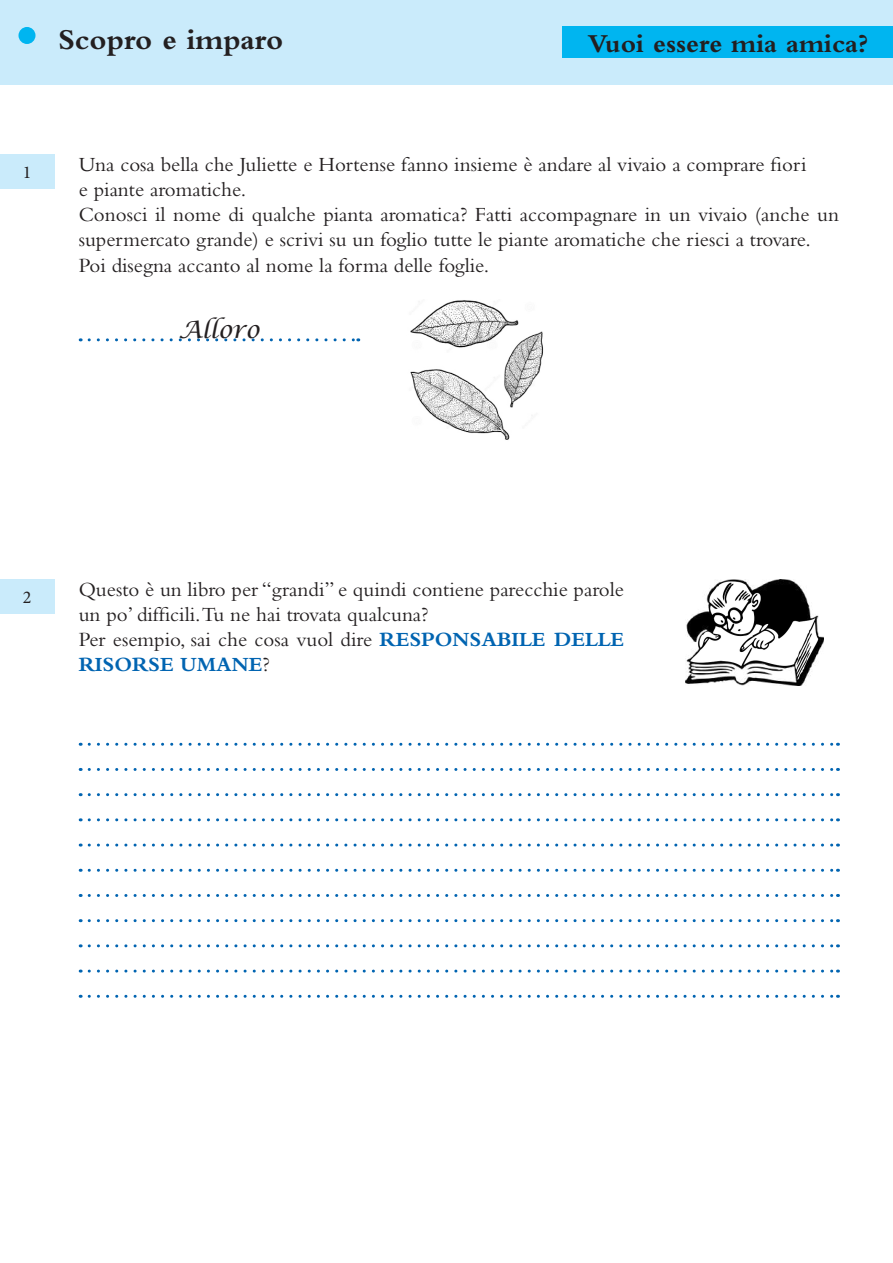
<style>
.page{position:relative;width:893px;height:1263px;background:#fff}
.page>*{position:absolute;margin:0;border:0;box-sizing:border-box;transform-origin:0 0}
.t1{font:700 30px "Bembo";color:#231f20}
.t2{font:700 27px "Bembo";color:#231f20}
.t3{font:italic 24px "Lucida Calligraphy";color:#231f20}
.t4{font:21px/25.2px "Bembo";color:#231f20}
.t5{font:18px "Minion Pro";color:#231f20}
.s1{font-weight:700;color:#0164b1}
</style>
<div class="page">
<div style="left:0;top:0;width:893px;height:84px;background:#caebfb"></div>
<div style="left:0;top:155px;width:54px;height:34px;background:#caebfb"></div>
<div style="left:0;top:580px;width:54px;height:34px;background:#caebfb"></div>
<img style="left:686px;top:580px;width:137px;height:106px">
<svg style="left:89px;top:338px;width:270px;height:3px"></svg>
<img style="left:410px;top:300px;width:134px;height:140px">
<div style="left:563px;top:26px;width:330px;height:32px;background:#00b5f0"></div>
<div style="left:18px;top:27px;width:18px;height:17px;background:#00b5f0;border-radius:50%"></div>
<svg style="left:89px;top:743px;width:749px;height:3px"></svg>
<svg style="left:89px;top:768px;width:749px;height:3px"></svg>
<svg style="left:89px;top:793px;width:749px;height:3px"></svg>
<svg style="left:89px;top:818px;width:749px;height:3px"></svg>
<svg style="left:89px;top:843px;width:749px;height:3px"></svg>
<svg style="left:89px;top:869px;width:749px;height:3px"></svg>
<svg style="left:89px;top:894px;width:749px;height:3px"></svg>
<svg style="left:89px;top:919px;width:749px;height:3px"></svg>
<svg style="left:89px;top:944px;width:749px;height:3px"></svg>
<svg style="left:89px;top:969px;width:749px;height:3px"></svg>
<svg style="left:89px;top:995px;width:749px;height:3px"></svg>
<h1 class="t1" style="left:58px;top:23px;width:227px">Scopro e imparo</h1>
<p class="t2" style="left:588px;top:29px;width:282px">Vuoi essere mia amica?</p>
<p class="t5" style="left:23px;top:160px;width:10px">1</p>
<p class="t4" style="left:79px;top:151px;width:762px">Una cosa bella che Juliette e Hortense fanno insieme è andare al vivaio a comprare fiori<br>e piante aromatiche.<br>Conosci il nome di qualche pianta aromatica? Fatti accompagnare in un vivaio (anche un supermercato grande) e scrivi su un foglio tutte le piante aromatiche che riesci a trovare.<br>Poi disegna accanto al nome la forma delle foglie.</p>
<p class="t3" style="left:178px;top:315px;width:83px">Alloro</p>
<p class="t5" style="left:23px;top:585px;width:10px">2</p>
<p class="t4" style="left:79px;top:576px;width:547px">Questo è un libro per “grandi” e quindi contiene parecchie parole un po’ difficili.Tu ne hai trovata qualcuna?<br>Per esempio, sai che cosa vuol dire <span class="s1">RESPONSABILE DELLE RISORSE UMANE</span>?</p>
</div>
